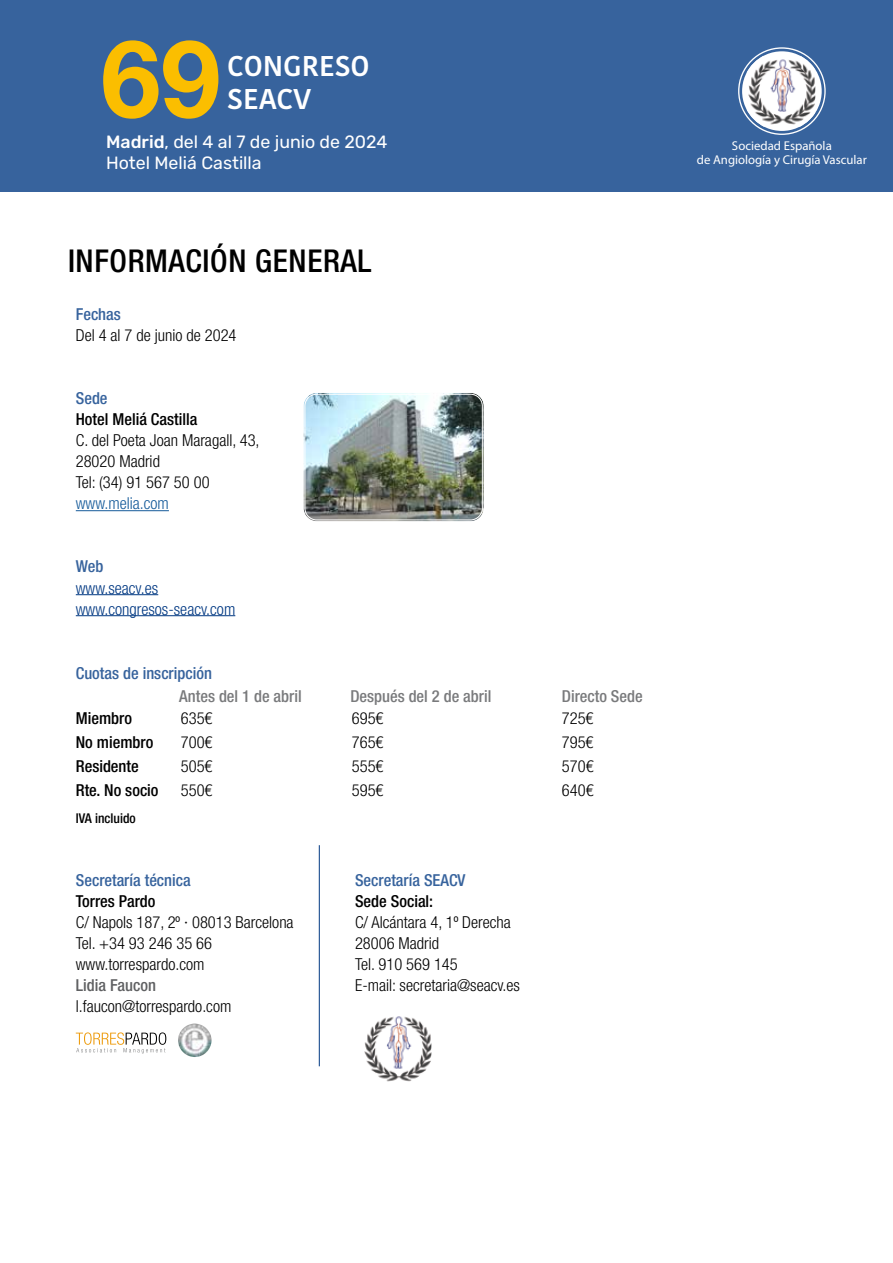
<style>
.page{position:relative;width:893px;height:1263px;background:#fff}
.page>*{position:absolute;margin:0;border:0;box-sizing:border-box;transform-origin:0 0}
.t1{font:700 107.7px "Helvetica Neue";color:#fbbe00}
.t2{font:500 condensed 31.5px "Helvetica Neue LT Com";letter-spacing:.02em;color:#000}
.t3{font:600 28.5px/33px "Kohinoor Devanagari";color:#fff}
.t4{font:17.7px/20.2px "Rubik";color:#fff}
.t5{font:300 condensed 16.5px/21px "Helvetica Neue LT Com";color:#000}
.t6{font:500 condensed 16.5px "Helvetica Neue LT Com";color:#000}
.t7{font:500 condensed 16.5px "Helvetica Neue LT Com";color:#37639d}
.t8{font:500 condensed 16.5px "Helvetica Neue LT Com";color:#797a7c}
.t9{font:300 condensed 16.5px/21px "Helvetica Neue LT Com";color:#003882}
.t10{font:300 condensed 16.5px "Helvetica Neue LT Com";color:#165b9a}
.t11{font:500 condensed 16.5px "Helvetica Neue LT Com";color:#5f6062}
.t12{font:500 condensed 13.5px "Helvetica Neue LT Com";color:#000}
.t13{font:12.75px/14.4px "Myriad Pro";color:#fff;text-align:center}
.s1{font-weight:500}
</style>
<div class="page">
<hr style="left:76px;top:510px;width:93px;height:1px;background:#165b9a">
<hr style="left:76px;top:594px;width:82px;height:1px;background:#003882">
<hr style="left:76px;top:615px;width:159px;height:1px;background:#003882">
<hr style="left:319px;top:845px;width:1px;height:221px;background:#003882">
<img style="left:178px;top:1023px;width:34px;height:34px;border-radius:17px">
<svg style="left:76px;top:1032px;width:90px;height:21px"></svg>
<img style="left:305px;top:394px;width:177px;height:126px">
<div style="left:302px;top:391px;width:183px;height:132px;border:2px solid #fff;border-radius:14px"></div>
<div style="left:305px;top:394px;width:178px;height:126px;border:1px solid #fff;border-radius:12px"></div>
<div style="left:0;top:0;width:893px;height:192px;background:#37639d"></div>
<svg style="left:742px;top:51px;width:80px;height:80px"></svg>
<img style="left:747px;top:56px;width:68px;height:71px">
<div style="left:745px;top:54px;width:74px;height:74px;border:1px solid #fff;border-radius:50%"></div>
<img style="left:364px;top:1016px;width:67px;height:66px">
<div style="left:362px;top:1011px;width:73px;height:74px;border:1px solid #fff;border-radius:50%"></div>
<h1 class="t1" style="left:101px;top:-6px;width:121px">69</h1>
<h3 class="t3" style="left:227px;top:49px;width:144px">CONGRESO<br>SEACV</h3>
<p class="t4" style="left:106px;top:133px;width:283px"><span class="s1">Madrid</span>, del 4 al 7 de junio de 2024<br>Hotel Meliá Castilla</p>
<h2 class="t2" style="left:68px;top:242px;width:305px">INFORMACIÓN GENERAL</h2>
<p class="t7" style="left:76px;top:305px;width:47px">Fechas</p>
<p class="t5" style="left:76px;top:325px;width:162px">Del 4 al 7 de junio de 2024</p>
<p class="t7" style="left:76px;top:389px;width:33px">Sede</p>
<p class="t6" style="left:76px;top:410px;width:123px">Hotel Meliá Castilla</p>
<p class="t5" style="left:76px;top:430px;width:185px">C. del Poeta Joan Maragall, 43,<br>28020 Madrid<br>Tel: (34) 91 567 50 00</p>
<p class="t10" style="left:76px;top:494px;width:95px">www.melia.com</p>
<p class="t7" style="left:76px;top:557px;width:29px">Web</p>
<p class="t9" style="left:76px;top:577px;width:161px">www.seacv.es www.congresos-seacv.com</p>
<p class="t7" style="left:76px;top:663px;width:138px">Cuotas de inscripción</p>
<p class="t8" style="left:179px;top:686px;width:124px">Antes del 1 de abril</p>
<p class="t8" style="left:350px;top:686px;width:143px">Después del 2 de abril</p>
<p class="t8" style="left:562px;top:686px;width:82px">Directo Sede</p>
<p class="t6" style="left:76px;top:708px;width:58px">Miembro</p>
<p class="t5" style="left:181px;top:708px;width:33px">635€</p>
<p class="t5" style="left:352px;top:708px;width:33px">695€</p>
<p class="t5" style="left:562px;top:708px;width:33px">725€</p>
<p class="t6" style="left:76px;top:732px;width:79px">No miembro</p>
<p class="t5" style="left:181px;top:732px;width:33px">700€</p>
<p class="t5" style="left:352px;top:732px;width:33px">765€</p>
<p class="t5" style="left:562px;top:732px;width:33px">795€</p>
<p class="t6" style="left:76px;top:756px;width:64px">Residente</p>
<p class="t5" style="left:181px;top:756px;width:33px">505€</p>
<p class="t5" style="left:352px;top:756px;width:33px">555€</p>
<p class="t5" style="left:562px;top:756px;width:33px">570€</p>
<p class="t6" style="left:76px;top:780px;width:84px">Rte. No socio</p>
<p class="t5" style="left:181px;top:780px;width:33px">550€</p>
<p class="t5" style="left:352px;top:780px;width:33px">595€</p>
<p class="t5" style="left:562px;top:780px;width:33px">640€</p>
<p class="t12" style="left:76px;top:810px;width:61px">IVA incluido</p>
<p class="t7" style="left:76px;top:870px;width:117px">Secretaría técnica</p>
<p class="t6" style="left:76px;top:891px;width:81px">Torres Pardo</p>
<p class="t5" style="left:76px;top:912px;width:219px">C/ Napols 187, 2º · 08013 Barcelona<br>Tel. +34 93 246 35 66 www.torrespardo.com</p>
<p class="t11" style="left:76px;top:975px;width:82px">Lidia Faucon</p>
<p class="t5" style="left:76px;top:996px;width:157px">l.faucon@torrespardo.com</p>
<p class="t7" style="left:355px;top:870px;width:112px">Secretaría SEACV</p>
<p class="t6" style="left:355px;top:891px;width:80px">Sede Social:</p>
<p class="t5" style="left:355px;top:911px;width:166px">C/ Alcántara 4, 1º Derecha<br>28006 Madrid<br>Tel. 910 569 145<br>E-mail: secretaria@seacv.es</p>
<p class="t13" style="left:697px;top:138px;width:172px">Sociedad Española<br>de Angiología y Cirugía Vascular</p>
</div>
